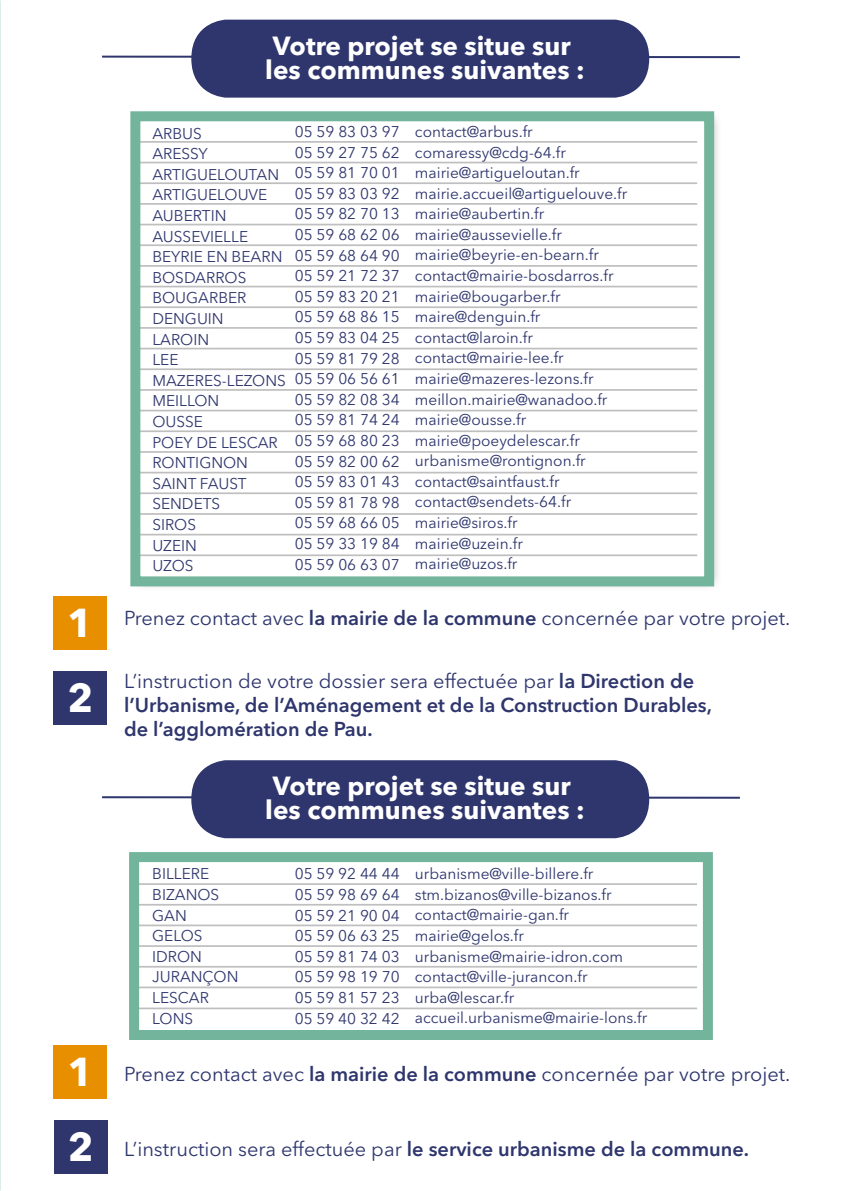
<style>
.page{position:relative;width:842px;height:1191px;background:#fff}
.page>*{position:absolute;margin:0;border:0;box-sizing:border-box;transform-origin:0 0}
.t1{font:700 40px/75px "Avenir Next LT Pro";color:#fff}
.t2{font:700 26px/24px "Avenir Next LT Pro";color:#fff}
.t3{font:600 20px/24px "Avenir Next LT Pro";color:#2e366d}
.t4{font:20px "Avenir Next LT Pro";color:#2e366d}
.t5{font:15.4px/20.6px "Avenir Next LT Pro";color:#2e366d}
.s1{font-weight:600}
.s2{font-weight:400}
</style>
<div class="page">
<div style="left:191px;top:760px;width:458px;height:78px;background:#2e366d"></div>
<hr style="left:102px;top:796px;width:638px;height:2px;background:#2e366d">
<div style="left:54px;top:596px;width:53px;height:53px;background:#e88f00"></div>
<div style="left:54px;top:671px;width:53px;height:53px;background:#2e366d"></div>
<div style="left:54px;top:1045px;width:53px;height:53px;background:#e88f00"></div>
<div style="left:54px;top:1120px;width:53px;height:53px;background:#2e366d"></div>
<div style="left:191px;top:20px;width:458px;height:78px;background:#2e366d"></div>
<hr style="left:102px;top:56px;width:638px;height:2px;background:#2e366d">
<div style="left:129px;top:109px;width:593px;height:482px;background:#000;opacity:.3"></div>
<div style="left:137px;top:116px;width:573px;height:463px;background:#fff"></div>
<hr style="left:137px;top:141px;width:560px;height:2px;background:#bfbfbf">
<hr style="left:137px;top:162px;width:560px;height:1px;background:#bfbfbf">
<hr style="left:137px;top:182px;width:560px;height:2px;background:#bfbfbf">
<hr style="left:137px;top:203px;width:560px;height:2px;background:#bfbfbf">
<hr style="left:137px;top:224px;width:560px;height:1px;background:#bfbfbf">
<hr style="left:137px;top:244px;width:560px;height:2px;background:#bfbfbf">
<hr style="left:137px;top:265px;width:560px;height:2px;background:#bfbfbf">
<hr style="left:137px;top:286px;width:560px;height:1px;background:#bfbfbf">
<hr style="left:137px;top:306px;width:560px;height:2px;background:#bfbfbf">
<hr style="left:137px;top:327px;width:560px;height:2px;background:#bfbfbf">
<hr style="left:137px;top:348px;width:560px;height:1px;background:#bfbfbf">
<hr style="left:137px;top:368px;width:560px;height:2px;background:#bfbfbf">
<hr style="left:137px;top:389px;width:560px;height:2px;background:#bfbfbf">
<hr style="left:137px;top:410px;width:560px;height:1px;background:#bfbfbf">
<hr style="left:137px;top:430px;width:560px;height:2px;background:#bfbfbf">
<hr style="left:137px;top:451px;width:560px;height:2px;background:#bfbfbf">
<hr style="left:137px;top:472px;width:560px;height:1px;background:#bfbfbf">
<hr style="left:137px;top:492px;width:560px;height:2px;background:#bfbfbf">
<hr style="left:137px;top:513px;width:560px;height:2px;background:#bfbfbf">
<hr style="left:137px;top:534px;width:560px;height:1px;background:#bfbfbf">
<hr style="left:137px;top:554px;width:560px;height:2px;background:#bfbfbf">
<div style="left:130px;top:111px;width:584px;height:475px;border:10px solid #73b49c"></div>
<hr style="left:136px;top:1007px;width:561px;height:2px;background:#bfbfbf">
<hr style="left:136px;top:883px;width:561px;height:2px;background:#bfbfbf">
<hr style="left:136px;top:904px;width:561px;height:1px;background:#bfbfbf">
<hr style="left:136px;top:924px;width:561px;height:2px;background:#bfbfbf">
<hr style="left:136px;top:945px;width:561px;height:2px;background:#bfbfbf">
<hr style="left:136px;top:966px;width:561px;height:1px;background:#bfbfbf">
<hr style="left:136px;top:986px;width:561px;height:2px;background:#bfbfbf">
<div style="left:129px;top:852px;width:584px;height:188px;border:10px solid #73b49c"></div>
<h1 class="t1" style="left:67px;top:585px;width:28px">1<br>2</h1>
<h1 class="t1" style="left:67px;top:1034px;width:28px">1<br>2</h1>
<h2 class="t2" style="left:265px;top:34px;width:321px">Votre projet se situe sur les communes suivantes :</h2>
<h2 class="t2" style="left:225px;top:38px;width:400px;text-align:center">Votre projet se situe dans<br>l’une des communes suivantes :</h2>
<p class="t5" style="left:152px;top:123px;width:135px">ARBUS<br>ARESSY<br>ARTIGUELOUTAN<br>ARTIGUELOUVE<br>AUBERTIN<br>AUSSEVIELLE<br>BEYRIE EN BEARN<br>BOSDARROS<br>BOUGARBER<br>DENGUIN<br>LAROIN<br>LEE<br>MAZERES-LEZONS<br>MEILLON<br>OUSSE<br>POEY DE LESCAR<br>RONTIGNON<br>SAINT FAUST<br>SENDETS<br>SIROS<br>UZEIN<br>UZOS</p>
<p class="t5" style="left:295px;top:121px;width:106px;text-align:justify">05 59 83 03 97<br>05 59 27 75 62<br>05 59 81 70 01<br>05 59 83 03 92<br>05 59 82 70 13<br>05 59 68 62 06<br>05 59 68 64 90<br>05 59 21 72 37<br>05 59 83 20 21<br>05 59 68 86 15<br>05 59 83 04 25<br>05 59 81 79 28<br>05 59 06 56 61<br>05 59 82 08 34<br>05 59 81 74 24<br>05 59 68 80 23<br>05 59 82 00 62<br>05 59 83 01 43<br>05 59 81 78 98<br>05 59 68 66 05<br>05 59 33 19 84<br>05 59 06 63 07</p>
<p class="t5" style="left:415px;top:121px;width:214px">contact@arbus.fr comaressy@cdg-64.fr mairie@artigueloutan.fr mairie.accueil@artiguelouve.fr mairie@aubertin.fr mairie@aussevielle.fr mairie@beyrie-en-bearn.fr contact@mairie-bosdarros.fr mairie@bougarber.fr maire@denguin.fr contact@laroin.fr contact@mairie-lee.fr mairie@mazeres-lezons.fr meillon.mairie@wanadoo.fr mairie@ousse.fr mairie@poeydelescar.fr urbanisme@rontignon.fr contact@saintfaust.fr contact@sendets-64.fr mairie@siros.fr mairie@uzein.fr mairie@uzos.fr</p>
<p class="t4" style="left:124px;top:606px;width:668px">Prenez contact avec <span class="s1">la mairie de la commune</span> concernée par votre projet.</p>
<p class="t3" style="left:124px;top:669px;width:589px"><span class="s2">L’instruction de votre dossier sera effectuée par</span> la Direction de l’Urbanisme, de l’Aménagement et de la Construction Durables, de l’agglomération de Pau.</p>
<h2 class="t2" style="left:265px;top:774px;width:321px">Votre projet se situe sur les communes suivantes :</h2>
<p class="t5" style="left:152px;top:863px;width:88px">BILLERE<br>BIZANOS<br>GAN<br>GELOS<br>IDRON<br>JURANÇON<br>LESCAR<br>LONS</p>
<p class="t5" style="left:295px;top:863px;width:106px;text-align:justify">05 59 92 44 44<br>05 59 98 69 64<br>05 59 21 90 04<br>05 59 06 63 25<br>05 59 81 74 03<br>05 59 98 19 70<br>05 59 81 57 23<br>05 59 40 32 42</p>
<p class="t5" style="left:415px;top:863px;width:234px">urbanisme@ville-billere.fr stm.bizanos@ville-bizanos.fr contact@mairie-gan.fr mairie@gelos.fr urbanisme@mairie-idron.com contact@ville-jurancon.fr urba@lescar.fr accueil.urbanisme@mairie-lons.fr</p>
<p class="t4" style="left:124px;top:1062px;width:668px">Prenez contact avec <span class="s1">la mairie de la commune</span> concernée par votre projet.</p>
<p class="t3" style="left:124px;top:1137px;width:626px"><span class="s2">L’instruction sera effectuée par</span> le service urbanisme de la commune.</p>
</div>
